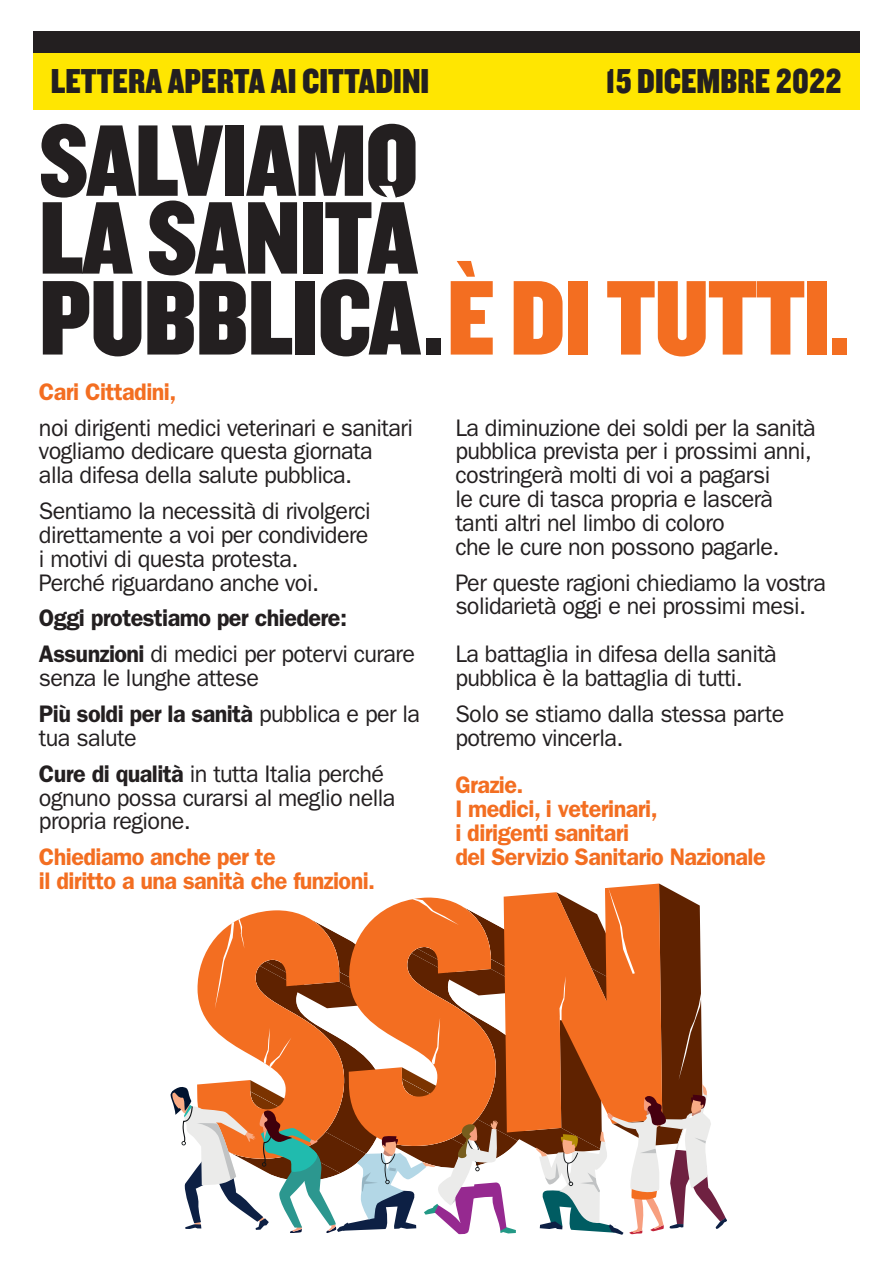
<style>
.page{position:relative;width:893px;height:1263px;background:#fff}
.page>*{position:absolute;margin:0;border:0;box-sizing:border-box;transform-origin:0 0}
.t1{font:110.25px "Knockout HTF70 Full Welterwt";letter-spacing:-.015em;color:#231f20}
.t2{font:107.1px "Knockout HTF70 Full Welterwt";letter-spacing:-.015em;color:#231f20}
.t3{font:105.6px "Knockout HTF70 Full Welterwt";letter-spacing:-.015em;color:#231f20}
.t4{font:36px "Knockout HTF70 Full Welterwt";color:#231f20}
.t5{font:24px/23.9px "ITC Franklin Gothic Std";letter-spacing:-.025em;color:#231f20}
.t6{font:600 24px/23.9px "ITC Franklin Gothic Std";letter-spacing:-.025em;color:#f36e21}
.t7{font:600 24px "ITC Franklin Gothic Std";letter-spacing:-.025em;color:#231f20}
.s1{color:#f36e21}
.s2{font-weight:600}
</style>
<div class="page">
<div style="left:33px;top:32px;width:827px;height:78px;background:#ffe601"></div>
<div style="left:33px;top:32px;width:827px;height:21px;background:#231f20"></div>
<svg style="left:170px;top:883px;width:557px;height:352px"></svg>
<p class="t4" style="left:51px;top:69px;width:380px">LETTERA APERTA AI CITTADINI</p>
<p class="t4" style="left:605px;top:69px;width:238px">15 DICEMBRE 2022</p>
<p class="t3" style="left:39px;top:125px;width:381px">SALVIAMO</p>
<p class="t2" style="left:39px;top:202px;width:381px">LA SANITÀ</p>
<p class="t1" style="left:39px;top:281px;width:813px">PUBBLICA.<span class="s1">È DI TUTTI.</span></p>
<p class="t6" style="left:39px;top:382px;width:139px">Cari Cittadini,</p>
<p class="t5" style="left:39px;top:417px;width:376px">noi dirigenti medici veterinari e sanitari vogliamo dedicare questa giornata alla difesa della salute pubblica.</p>
<p class="t5" style="left:39px;top:501px;width:333px">Sentiamo la necessità di rivolgerci direttamente a voi per condividere i motivi di questa protesta.<br>Perché riguardano anche voi.</p>
<p class="t7" style="left:39px;top:610px;width:310px">Oggi protestiamo per chiedere:</p>
<p class="t5" style="left:39px;top:644px;width:378px"><span class="s2">Assunzioni</span> di medici per potervi curare senza le lunghe attese</p>
<p class="t5" style="left:39px;top:704px;width:383px"><span class="s2">Più soldi per la sanità</span> pubblica e per la tua salute</p>
<p class="t5" style="left:39px;top:764px;width:358px"><span class="s2">Cure di qualità</span> in tutta Italia perché ognuno possa curarsi al meglio nella propria regione.</p>
<p class="t6" style="left:39px;top:847px;width:338px">Chiediamo anche per te<br>il diritto a una sanità che funzioni.</p>
<p class="t5" style="left:455px;top:417px;width:362px">La diminuzione dei soldi per la sanità pubblica prevista per i prossimi anni, costringerà molti di voi a pagarsi<br>le cure di tasca propria e lascerà tanti altri nel limbo di coloro<br>che le cure non possono pagarle.</p>
<p class="t5" style="left:455px;top:572px;width:372px">Per queste ragioni chiediamo la vostra solidarietà oggi e nei prossimi mesi.</p>
<p class="t5" style="left:455px;top:644px;width:323px">La battaglia in difesa della sanità pubblica è la battaglia di tutti.</p>
<p class="t5" style="left:455px;top:704px;width:331px">Solo se stiamo dalla stessa parte potremo vincerla.</p>
<p class="t6" style="left:455px;top:775px;width:70px">Grazie.</p>
<p class="t6" style="left:455px;top:799px;width:312px">I medici, i veterinari,<br>i dirigenti sanitari<br>del Servizio Sanitario Nazionale</p>
</div>
